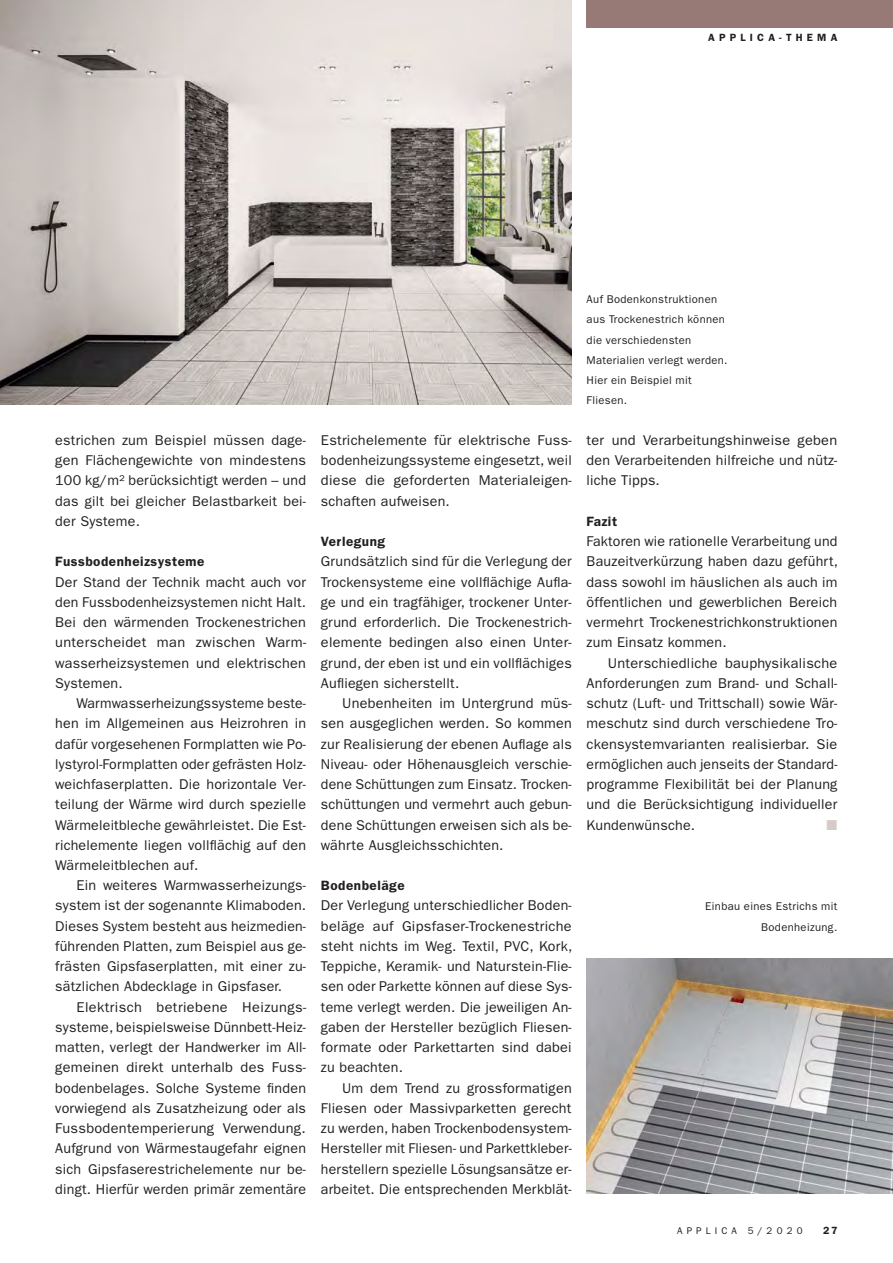
<style>
.page{position:relative;width:893px;height:1263px;background:#fff}
.page>*{position:absolute;margin:0;border:0;box-sizing:border-box;transform-origin:0 0}
.t1{font:14.25px/20.2px "ITC Franklin Gothic Std";letter-spacing:.015em;color:#231f20;text-align:justify}
.t2{font:14.25px "Zapf Dingbats Std";color:#d7cbc8}
.t3{font:600 13.5px "ITC Franklin Gothic Std";letter-spacing:.04em;color:#231f20}
.t4{font:11.25px/20.2px "ITC Franklin Gothic Std";letter-spacing:.03em;color:#231f20}
.t5{font:600 10.5px "ITC Franklin Gothic Std";letter-spacing:.4em;color:#231f20}
.t6{font:9.75px "ITC Franklin Gothic Std";letter-spacing:.42em;color:#231f20}
</style>
<div class="page">
<div style="left:587px;top:0;width:306px;height:28px;background:#977976"></div>
<img style="left:0;top:0;width:572px;height:404px">
<img style="left:587px;top:959px;width:306px;height:234px">
<p class="t5" style="left:708px;top:34px;width:131px">APPLICA-THEMA</p>
<p class="t1" style="left:55px;top:431px;width:252px">estrichen zum Beispiel müssen dage&shy;gen Flächengewichte von mindestens 100 kg/m2 berücksichtigt werden – und das gilt bei gleicher Belastbarkeit bei&shy;der Systeme.</p>
<p class="t3" style="left:55px;top:557px;width:151px">Fussbodenheizsysteme</p>
<p class="t1" style="left:55px;top:573px;width:252px">Der Stand der Technik macht auch vor den Fussbodenheizsystemen nicht Halt.<br>Bei den wärmenden Trockenestrichen unterscheidet man zwischen Warm&shy;wasserheizsystemen und elektrischen Systemen.</p>
<p class="t1" style="left:55px;top:694px;width:252px;text-indent:21px">Warmwasserheizungssysteme beste&shy;hen im Allgemeinen aus Heizrohren in dafür vorgesehenen Formplatten wie Po&shy;lystyrol-Formplatten oder gefrästen Holz&shy;weichfaserplatten. Die horizontale Ver&shy;teilung der Wärme wird durch spezielle Wärmeleitbleche gewährleistet. Die Est&shy;richelemente liegen vollflächig auf den Wärmeleitblechen auf.</p>
<p class="t1" style="left:55px;top:876px;width:252px;text-indent:21px">Ein weiteres Warmwasserheizungs&shy;system ist der sogenannte Klimaboden.<br>Dieses System besteht aus heizmedien&shy;führenden Platten, zum Beispiel aus ge&shy;frästen Gipsfaserplatten, mit einer zu&shy;sätzlichen Abdecklage in Gipsfaser.</p>
<p class="t1" style="left:55px;top:998px;width:252px;text-indent:21px">Elektrisch betriebene Heizungs&shy;systeme, beispielsweise Dünnbett-Heiz&shy;matten, verlegt der Handwerker im All&shy;gemeinen direkt unterhalb des Fuss&shy;bodenbelages. Solche Systeme finden vorwiegend als Zusatzheizung oder als Fussbodentemperierung Verwendung.<br>Aufgrund von Wärmestaugefahr eignen sich Gipsfaserestrichelemente nur be&shy;dingt. Hierfür werden primär zementäre</p>
<p class="t1" style="left:321px;top:431px;width:252px">Estrichelemente für elektrische Fuss&shy;bodenheizungssysteme eingesetzt, weil diese die geforderten Materialeigen&shy;schaften aufweisen.</p>
<p class="t3" style="left:321px;top:536px;width:66px">Verlegung</p>
<p class="t1" style="left:321px;top:552px;width:252px">Grundsätzlich sind für die Verlegung der Trockensysteme eine vollflächige Aufla&shy;ge und ein tragfähiger, trockener Unter&shy;grund erforderlich. Die Trockenestrich&shy;elemente bedingen also einen Unter&shy;grund, der eben ist und ein vollflächiges Aufliegen sicherstellt.</p>
<p class="t1" style="left:321px;top:694px;width:252px;text-indent:21px">Unebenheiten im Untergrund müs&shy;sen ausgeglichen werden. So kommen zur Realisierung der ebenen Auflage als Niveau- oder Höhenausgleich verschie&shy;dene Schüttungen zum Einsatz. Trocken&shy;schüttungen und vermehrt auch gebun&shy;dene Schüttungen erweisen sich als be&shy;währte Ausgleichsschichten.</p>
<p class="t3" style="left:321px;top:881px;width:85px">Bodenbeläge</p>
<p class="t1" style="left:321px;top:897px;width:253px">Der Verlegung unterschiedlicher Boden&shy;beläge auf Gipsfaser-Trockenestriche steht nichts im Weg. Textil, PVC, Kork, Teppiche, Keramik- und Naturstein-Flie&shy;sen oder Parkette können auf diese Sys&shy;teme verlegt werden. Die jeweiligen An&shy;gaben der Hersteller bezüglich Fliesen&shy;formate oder Parkettarten sind dabei zu beachten.</p>
<p class="t1" style="left:321px;top:1079px;width:252px;text-indent:21px">Um dem Trend zu grossformatigen Fliesen oder Massivparketten gerecht zu werden, haben Trockenbodensystem-Hersteller mit Fliesen- und Parkettkleber&shy;herstellern spezielle Lösungsansätze er&shy;arbeitet. Die entsprechenden Merkblät-</p>
<p class="t4" style="left:587px;top:290px;width:143px">Auf Bodenkonstruktionen aus Trockenestrich können die verschiedensten<br>Materialie n verlegt werden.<br>Hier ein Beispiel mit<br>Fliese n.</p>
<p class="t1" style="left:587px;top:431px;width:252px">ter und Verarbeitungshinweise geben den Verarbeitenden hilfreiche und nütz&shy;liche Tipps.</p>
<p class="t3" style="left:587px;top:516px;width:32px">Fazit</p>
<p class="t1" style="left:587px;top:532px;width:253px">Faktoren wie rationelle Verarbeitung und Bauzeitverkürzung haben dazu geführt, dass sowohl im häuslichen als auch im öffentlichen und gewerblichen Bereich vermehrt Trockenestrichkonstruktionen zum Einsatz kommen.</p>
<p class="t1" style="left:587px;top:654px;width:252px;text-indent:21px">Unterschiedliche bauphysikalische Anforderungen zum Brand- und Schall&shy;schutz (Luft- und Trittschall) sowie Wär&shy;meschutz sind durch verschiedene Tro&shy;ckensystemvarianten realisierbar. Sie ermöglichen auch jenseits der Standard&shy;programme Flexibilität bei der Planung und die Berücksichtigung individueller Kundenwünsche.</p>
<p class="t2" style="left:826px;top:816px;width:12px">■</p>
<p class="t4" style="left:705px;top:897px;width:134px;text-align:right">Einbau eines Estrichs mit<br>Bodenheizung.</p>
<p class="t6" style="left:677px;top:1227px;width:127px">APPLICA 5/2020</p>
<p class="t5" style="left:823px;top:1227px;width:16px">27</p>
</div>
